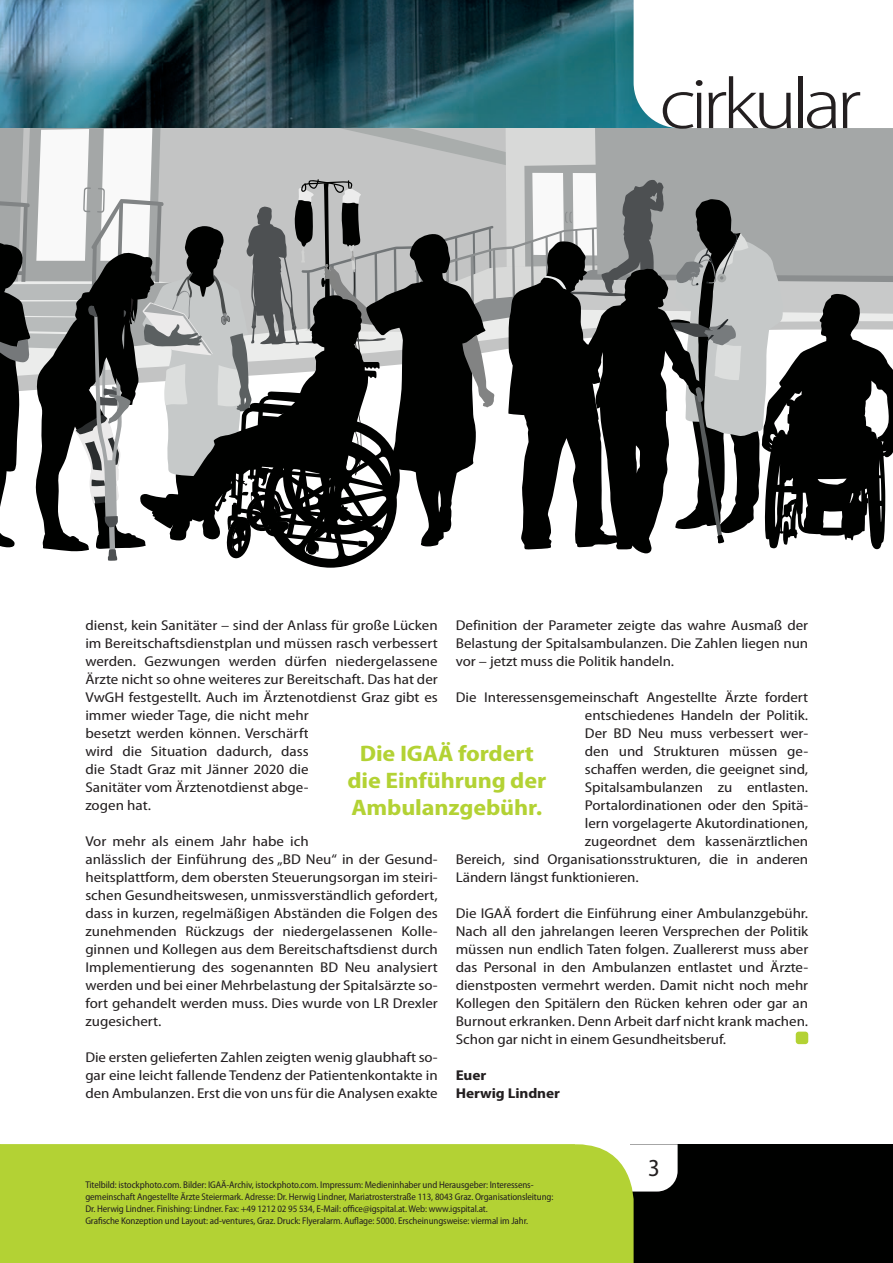
<style>
.page{position:relative;width:893px;height:1263px;background:#fff}
.page>*{position:absolute;margin:0;border:0;box-sizing:border-box;transform-origin:0 0}
.t1{font:300 semi-condensed 73.5px "Myriad Pro";letter-spacing:-.065em;color:#231f20;scale:1.26 1}
.t2{font:semi-condensed 24.6px "Myriad Pro";color:#231f20}
.t3{font:700 semi-condensed 22.5px/27px "Myriad Pro";letter-spacing:-.005em;color:#b3d234;text-align:center;scale:1.15 1}
.t4{font:semi-condensed 14.25px/18px "Myriad Pro";color:#231f20;text-align:justify;scale:1.15 1}
.t5{font:700 semi-condensed 14.25px/18px "Myriad Pro";letter-spacing:-.005em;color:#231f20;scale:1.15 1}
.t6{font:semi-condensed 9.75px/11.7px "Myriad Pro";letter-spacing:-.01em;color:#231f20}
</style>
<div class="page">
<svg style="left:0;top:0;width:893px;height:568px"></svg>
<div style="left:630px;top:1144px;width:263px;height:119px;background:#000100"></div>
<svg style="left:634px;top:1144px;width:44px;height:47px;background:#f0f0f0"></svg>
<div style="left:0;top:1144px;width:634px;height:119px;background:#b3d234"></div>
<div style="left:796px;top:1031px;width:12px;height:13px;background:#b3d234;border-radius:3px"></div>
<h1 class="t1" style="left:659px;top:64px;width:162px">cirkular</h1>
<p class="t4" style="left:456px;top:617px;width:308px">Definition der Parameter zeigte das wahre Ausmaß der Belastung der Spitalsambulanzen. Die Zahlen liegen nun vor – jetzt muss die Politik handeln.</p>
<p class="t4" style="left:456px;top:689px;width:308px">Die Interessensgemeinschaft Angestellte Ärzte fordert</p>
<p class="t4" style="left:585px;top:707px;width:196px">entschiedenes Handeln der Politik.</p>
<p class="t4" style="left:585px;top:725px;width:196px">Der BD Neu muss verbessert wer-</p>
<p class="t4" style="left:585px;top:743px;width:196px">den und Strukturen müssen ge-</p>
<p class="t4" style="left:585px;top:761px;width:196px">schaffen werden, die geeignet sind,</p>
<p class="t4" style="left:585px;top:779px;width:196px">Spitalsambulanzen zu entlasten.</p>
<p class="t4" style="left:585px;top:797px;width:196px">Portalordinationen oder den Spitä-</p>
<p class="t4" style="left:585px;top:815px;width:196px">lern vorgelagerte Akutordinationen,</p>
<p class="t4" style="left:585px;top:833px;width:196px">zugeordnet dem kassenärztlichen</p>
<p class="t4" style="left:456px;top:851px;width:308px">Bereich, sind Organisationsstrukturen, die in anderen</p>
<p class="t4" style="left:456px;top:869px;width:161px">Ländern längst funktionieren.</p>
<p class="t4" style="left:456px;top:905px;width:308px">Die IGAÄ fordert die Einführung einer Ambulanzgebühr.<br>Nach all den jahrelangen leeren Versprechen der Politik müssen nun endlich Taten folgen. Zuallererst muss aber das Personal in den Ambulanzen entlastet und Ärzte&shy;dienstposten vermehrt werden. Damit nicht noch mehr Kollegen den Spitälern den Rücken kehren oder gar an Burnout erkranken. Denn Arbeit darf nicht krank machen.<br>Schon gar nicht in einem Gesundheitsberuf.</p>
<p class="t5" style="left:456px;top:1066px;width:92px">Euer<br>Herwig Lindner</p>
<p class="t4" style="left:85px;top:617px;width:308px;text-align:left">dienst, kein Sanitäter – sind der Anlass für große Lücken im Bereitschaftsdienstplan und müssen rasch verbessert werden. Gezwungen werden dürfen niedergelassene Ärzte nicht so ohne weiteres zur Bereitschaft. Das hat der VwGH festgestellt. Auch im Ärztenotdienst Graz gibt es immer wieder Tage, die nicht mehr<br>besetzt werden können. Verschärft<br>wird die Situation dadurch, dass<br>die Stadt Graz mit Jänner 2020 die<br>Sanitäter vom Ärztenotdienst abge-<br>zogen hat.</p>
<p class="t4" style="left:85px;top:833px;width:308px;text-align:left">Vor mehr als einem Jahr habe ich<br>anlässlich der Einführung des „BD Neu“ in der Gesund&shy;heitsplattform, dem obersten Steuerungsorgan im steiri&shy;schen Gesundheitswesen, unmissverständlich gefordert, dass in kurzen, regelmäßigen Abständen die Folgen des zunehmenden Rückzugs der niedergelassenen Kolle&shy;ginnen und Kollegen aus dem Bereitschaftsdienst durch Implementierung des sogenannten BD Neu analysiert werden und bei einer Mehrbelastung der Spitalsärzte so&shy;fort gehandelt werden muss. Dies wurde von LR Drexler zugesichert.</p>
<p class="t4" style="left:85px;top:1049px;width:308px">Die ersten gelieferten Zahlen zeigten wenig glaubhaft so&shy;gar eine leicht fallende Tendenz der Patientenkontakte in den Ambulanzen. Erst die von uns für die Analysen exakte</p>
<h3 class="t3" style="left:347px;top:740px;width:174px">Die IGAÄ fordert die Einführung der<br>Ambulanzgebühr.</h3>
<p class="t6" style="left:85px;top:1179px;width:470px">Titelbild: istockphoto.com. Bilder: IGAÄ-Archiv, istockphoto.com. Impressum: Medieninhaber und Herausgeber: Interessens&shy;gemeinschaft Angestellte Ärzte Steiermark. Adresse: Dr. Herwig Lindner, Mariatrosterstraße 113, 8043 Graz. Organisationsleitung:<br>Dr. Herwig Lindner. Finishing: Lindner. Fax: +49 1212 02 95 534, E-Mail: office@igspital.at. Web: www.igspital.at.<br>Grafische Konzeption und Layout: ad-ventures, Graz. Druck: Flyeralarm. Auflage: 5000. Erscheinungsweise: viermal im Jahr.</p>
<h2 class="t2" style="left:648px;top:1154px;width:13px">3</h2>
</div>
